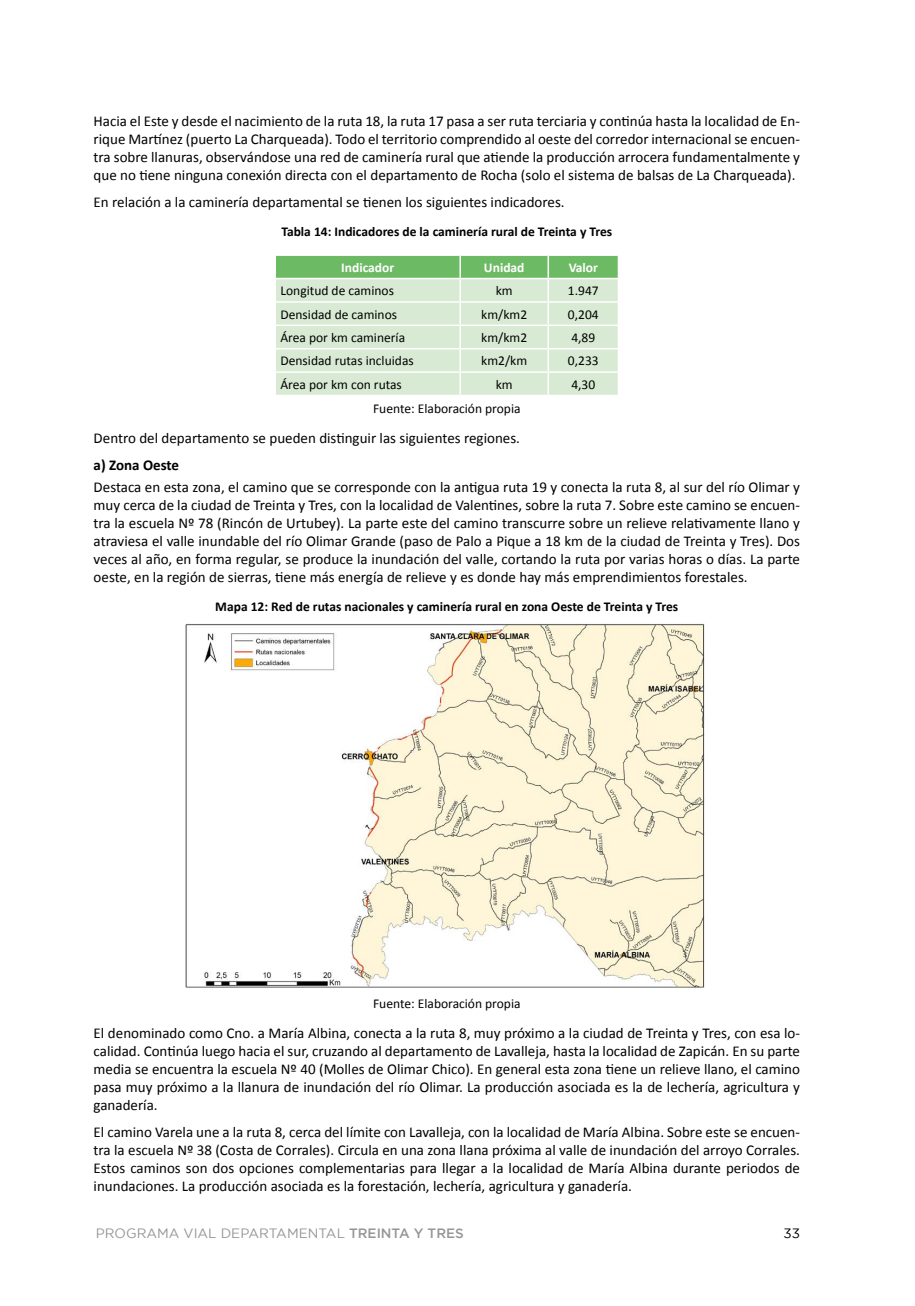
<style>
.page{position:relative;width:915px;height:1306px;background:#fff}
.page>*{position:absolute;margin:0;border:0;box-sizing:border-box;transform-origin:0 0}
.Texto{font:15px/18px "Calibri";color:#000;text-align:justify}
.Texto-2{font:700 15px "Calibri";color:#000}
.texto_tablas{font:13.5px "Calibri";color:#000}
.Graficos_tablas_y_ma{font:700 13.5px "Calibri";color:#000}
.pie_graficos{font:13.5px "Calibri";color:#000}
.t1{font:13.5px "Gotham";color:#939598}
.Blancos_tablas{font:700 13.5px "Calibri";color:#fff}
.t2{font:13.5px "Gotham";color:#000}
.s1{font-weight:500}
</style>
<div class="page">
<svg style="left:276px;top:256px;width:341px;height:139px;background:#c6e2c0"></svg>
<hr style="left:459px;top:256px;width:2px;height:22px;background:#fff">
<hr style="left:547px;top:256px;width:2px;height:22px;background:#fff">
<hr style="left:459px;top:279px;width:2px;height:22px;background:#fff">
<hr style="left:547px;top:279px;width:2px;height:22px;background:#fff">
<hr style="left:274px;top:301px;width:186px;height:2px;background:#fff">
<hr style="left:460px;top:301px;width:88px;height:2px;background:#fff">
<hr style="left:459px;top:303px;width:2px;height:21px;background:#fff">
<hr style="left:548px;top:301px;width:71px;height:2px;background:#fff">
<hr style="left:547px;top:303px;width:2px;height:21px;background:#fff">
<hr style="left:274px;top:324px;width:186px;height:2px;background:#fff">
<hr style="left:460px;top:324px;width:88px;height:2px;background:#fff">
<hr style="left:459px;top:326px;width:2px;height:22px;background:#fff">
<hr style="left:548px;top:324px;width:71px;height:2px;background:#fff">
<hr style="left:547px;top:326px;width:2px;height:22px;background:#fff">
<hr style="left:274px;top:348px;width:186px;height:1px;background:#fff">
<hr style="left:460px;top:348px;width:88px;height:1px;background:#fff">
<hr style="left:459px;top:349px;width:2px;height:22px;background:#fff">
<hr style="left:548px;top:348px;width:71px;height:1px;background:#fff">
<hr style="left:547px;top:349px;width:2px;height:22px;background:#fff">
<hr style="left:274px;top:371px;width:186px;height:2px;background:#fff">
<hr style="left:460px;top:371px;width:88px;height:2px;background:#fff">
<hr style="left:459px;top:373px;width:2px;height:22px;background:#fff">
<hr style="left:548px;top:371px;width:71px;height:2px;background:#fff">
<hr style="left:547px;top:373px;width:2px;height:22px;background:#fff">
<hr style="left:274px;top:278px;width:186px;height:1px;background:#fff">
<hr style="left:460px;top:278px;width:88px;height:1px;background:#fff">
<hr style="left:548px;top:278px;width:71px;height:1px;background:#fff">
<img style="left:185px;top:623px;width:520px;height:364px">
<p class="Texto" style="left:94px;top:112px;width:707px">Hacia el Este y desde el nacimiento de la ruta 18, la ruta 17 pasa a ser ruta terciaria y continúa hasta la localidad de En&shy;rique Martínez (puerto La Charqueada). Todo el territorio comprendido al oeste del corredor internacional se encuen&shy;tra sobre llanuras, observándose una red de caminería rural que atiende la producción arrocera fundamentalmente y que no tiene ninguna conexión directa con el departamento de Rocha (solo el sistema de balsas de La Charqueada).</p>
<p class="Texto" style="left:94px;top:193px;width:472px">En relación a la caminería departamental se tienen los siguientes indicadores.</p>
<p class="Graficos_tablas_y_ma" style="left:281px;top:222px;width:332px">Tabla 14: Indicadores de la caminería rural de Treinta y Tres</p>
<p class="Blancos_tablas" style="left:341px;top:259px;width:54px">Indicador</p>
<p class="Blancos_tablas" style="left:484px;top:259px;width:42px">Unidad</p>
<p class="Blancos_tablas" style="left:568px;top:259px;width:31px">Valor</p>
<p class="texto_tablas" style="left:280px;top:282px;width:115px">Longitud de caminos</p>
<p class="texto_tablas" style="left:495px;top:282px;width:18px">km</p>
<p class="texto_tablas" style="left:567px;top:282px;width:32px">1.947</p>
<p class="texto_tablas" style="left:280px;top:306px;width:118px">Densidad de caminos</p>
<p class="texto_tablas" style="left:481px;top:306px;width:47px">km/km2</p>
<p class="texto_tablas" style="left:567px;top:306px;width:32px">0,204</p>
<p class="texto_tablas" style="left:280px;top:329px;width:126px">Área por km caminería</p>
<p class="texto_tablas" style="left:481px;top:329px;width:47px">km/km2</p>
<p class="texto_tablas" style="left:571px;top:329px;width:25px">4,89</p>
<p class="texto_tablas" style="left:280px;top:352px;width:135px">Densidad rutas incluidas</p>
<p class="texto_tablas" style="left:481px;top:352px;width:47px">km2/km</p>
<p class="texto_tablas" style="left:567px;top:352px;width:32px">0,233</p>
<p class="texto_tablas" style="left:280px;top:376px;width:123px">Área por km con rutas</p>
<p class="texto_tablas" style="left:495px;top:376px;width:18px">km</p>
<p class="texto_tablas" style="left:571px;top:376px;width:25px">4,30</p>
<p class="pie_graficos" style="left:373px;top:399px;width:149px">Fuente: Elaboración propia</p>
<p class="Texto" style="left:94px;top:429px;width:428px">Dentro del departamento se pueden distinguir las siguientes regiones.</p>
<p class="Texto-2" style="left:94px;top:455px;width:87px">a) Zona Oeste</p>
<p class="Texto" style="left:94px;top:478px;width:707px">Destaca en esta zona, el camino que se corresponde con la antigua ruta 19 y conecta la ruta 8, al sur del río Olimar y muy cerca de la ciudad de Treinta y Tres, con la localidad de Valentines, sobre la ruta 7. Sobre este camino se encuen&shy;tra la escuela Nº 78 (Rincón de Urtubey). La parte este del camino transcurre sobre un relieve relativamente llano y atraviesa el valle inundable del río Olimar Grande (paso de Palo a Pique a 18 km de la ciudad de Treinta y Tres). Dos veces al año, en forma regular, se produce la inundación del valle, cortando la ruta por varias horas o días. La parte oeste, en la región de sierras, tiene más energía de relieve y es donde hay más emprendimientos forestales.</p>
<p class="Graficos_tablas_y_ma" style="left:215px;top:598px;width:464px">Mapa 12: Red de rutas nacionales y caminería rural en zona Oeste de Treinta y Tres</p>
<p class="pie_graficos" style="left:373px;top:994px;width:149px">Fuente: Elaboración propia</p>
<p class="Texto" style="left:94px;top:1024px;width:707px">El denominado como Cno. a María Albina, conecta a la ruta 8, muy próximo a la ciudad de Treinta y Tres, con esa lo&shy;calidad. Continúa luego hacia el sur, cruzando al departamento de Lavalleja, hasta la localidad de Zapicán. En su parte media se encuentra la escuela Nº 40 (Molles de Olimar Chico). En general esta zona tiene un relieve llano, el camino pasa muy próximo a la llanura de inundación del río Olimar. La producción asociada es la de lechería, agricultura y ganadería.</p>
<p class="Texto" style="left:94px;top:1122px;width:707px">El camino Varela une a la ruta 8, cerca del límite con Lavalleja, con la localidad de María Albina. Sobre este se encuen&shy;tra la escuela Nº 38 (Costa de Corrales). Circula en una zona llana próxima al valle de inundación del arroyo Corrales.<br>Estos caminos son dos opciones complementarias para llegar a la localidad de María Albina durante periodos de inundaciones. La producción asociada es la forestación, lechería, agricultura y ganadería.</p>
<p class="t1" style="left:96px;top:1226px;width:369px">PROGRAMA VIAL DEPARTAMENTAL <span class="s1">TREINTA Y TRES</span></p>
<p class="t2" style="left:783px;top:1226px;width:18px">33</p>
</div>
